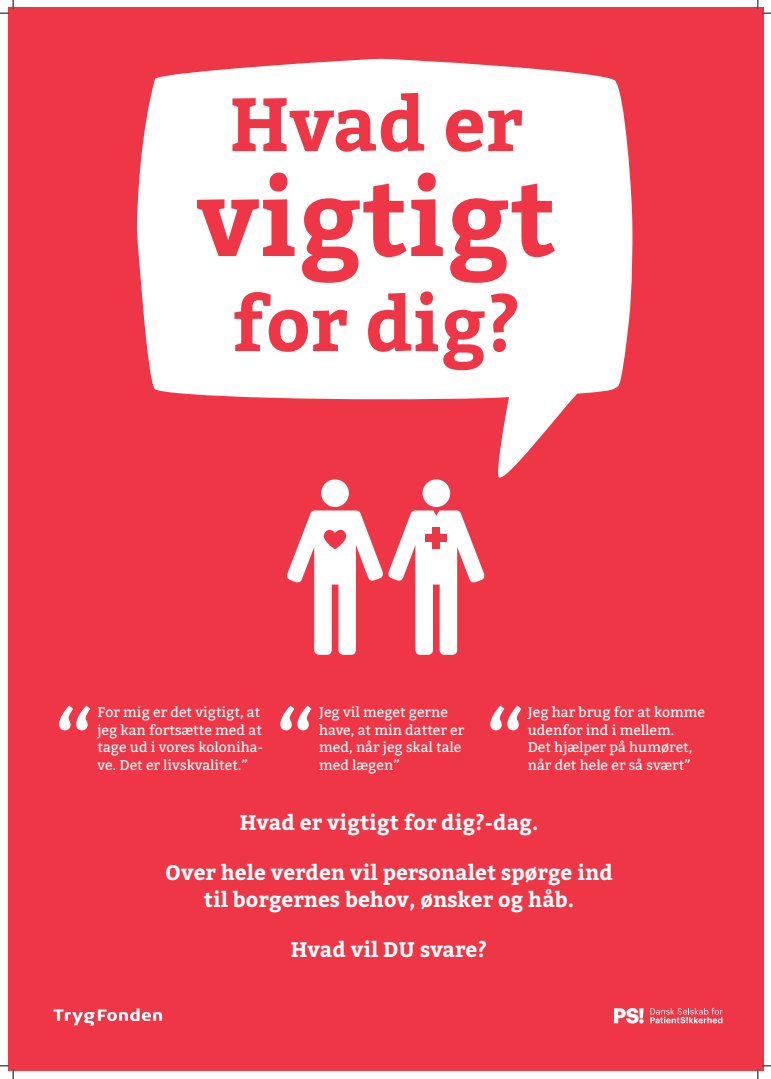
<style>
.page{position:relative;width:771px;height:1079px;background:#fff}
.page>*{position:absolute;margin:0;border:0;box-sizing:border-box;transform-origin:0 0}
.t1{font:700 105px "Bitter";color:#ee3646}
.t2{font:87.5px "Bitter";color:#fff}
.t3{font:700 75px "Bitter";color:#ee3646}
.t4{font:700 21px/26.8px "Bitter";color:#fff;text-align:center}
.t5{font:14px/17.5px "Bitter";color:#fff}
</style>
<div class="page">
<div style="left:8px;top:8px;width:755px;height:1063px;background:#ee3646"></div>
<svg style="left:137px;top:59px;width:495px;height:422px;fill:#fff"></svg>
<svg style="left:53px;top:1008px;width:109px;height:17px"></svg>
<svg style="left:650px;top:1007px;width:72px;height:16px"></svg>
<svg style="left:614px;top:1008px;width:29px;height:15px"></svg>
<div style="left:422px;top:479px;width:28px;height:28px;background:#fff;border-radius:50%"></div>
<div style="left:321px;top:479px;width:28px;height:28px;background:#fff;border-radius:50%"></div>
<svg style="left:287px;top:510px;width:198px;height:145px"></svg>
<svg style="left:0;top:0;width:14px;height:14px"></svg>
<svg style="left:0;top:1065px;width:14px;height:14px"></svg>
<svg style="left:757px;top:0;width:13px;height:14px"></svg>
<svg style="left:757px;top:1065px;width:13px;height:14px"></svg>
<h3 class="t3" style="left:230px;top:67px;width:294px">Hvad er</h3>
<h1 class="t1" style="left:196px;top:138px;width:361px">vigtigt</h1>
<h3 class="t3" style="left:231px;top:267px;width:291px">for dig?</h3>
<h2 class="t2" style="left:53px;top:680px;width:43px">“</h2>
<p class="t5" style="left:97px;top:703px;width:167px">For mig er det vigtigt, at jeg kan fortsætte med at tage ud i vores koloniha-</p>
<h2 class="t2" style="left:274px;top:680px;width:43px">“</h2>
<p class="t5" style="left:319px;top:703px;width:147px">Jeg vil meget gerne have, at min datter er med, når jeg skal tale</p>
<h2 class="t2" style="left:484px;top:680px;width:43px">“</h2>
<p class="t5" style="left:527px;top:703px;width:179px">Jeg har brug for at komme udenfor ind i mellem.<br>Det hjælper på humøret,</p>
<p class="t5" style="left:97px;top:755px;width:152px">ve. Det er livskvalitet.”</p>
<p class="t5" style="left:319px;top:755px;width:82px">med lægen”</p>
<p class="t5" style="left:527px;top:755px;width:165px">når det hele er så svært”</p>
<h3 class="t4" style="left:240px;top:808px;width:300px">Hvad er vigtigt for dig?-dag.</h3>
<h3 class="t4" style="left:165px;top:858px;width:449px">Over hele verden vil personalet spørge ind til borgernes behov, ønsker og håb.</h3>
<h3 class="t4" style="left:291px;top:936px;width:197px">Hvad vil DU svare?</h3>
</div>
